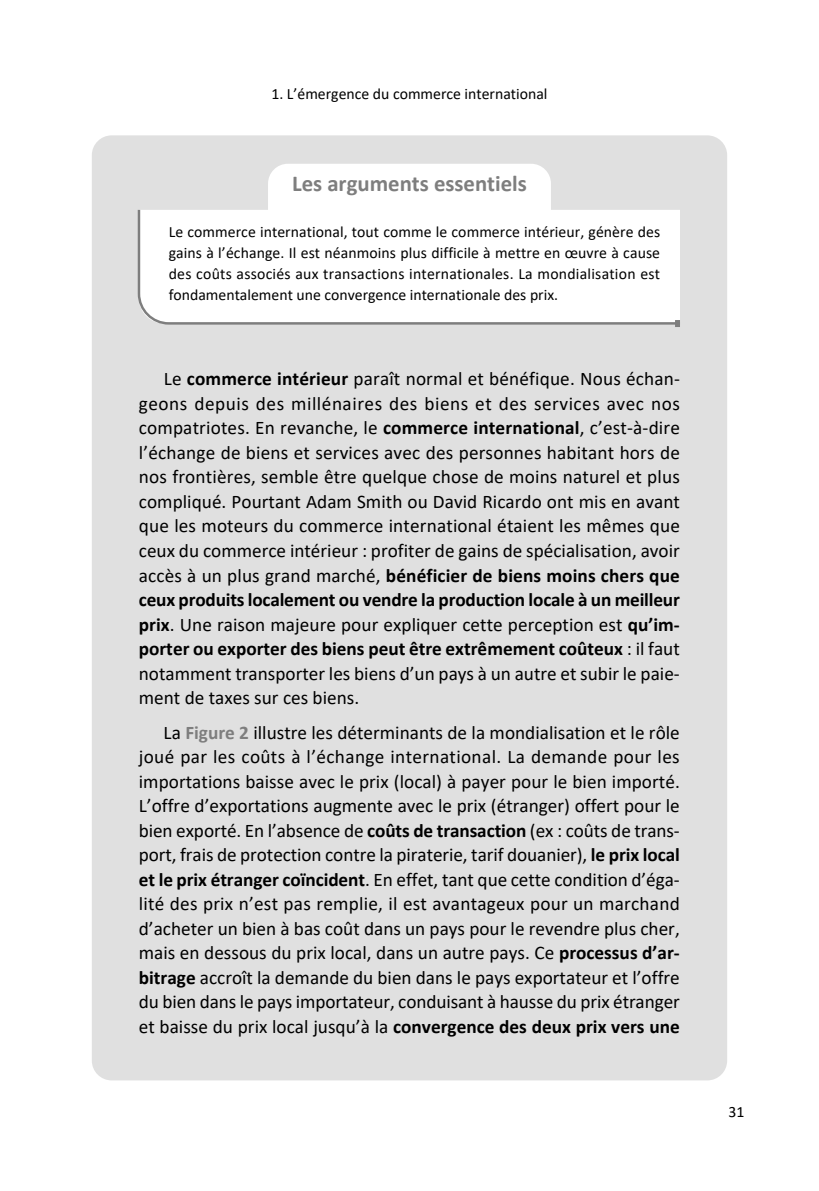
<style>
.page{position:relative;width:819px;height:1191px;background:#fff}
.page>*{position:absolute;margin:0;border:0;box-sizing:border-box;transform-origin:0 0}
.t1{font:700 22.75px "Calibri";color:#7e7e7e}
.t2{font:19.25px/24.5px "Calibri";letter-spacing:-.005em;color:#000;text-align:justify}
.t3{font:15.75px/21px "Calibri";color:#000;text-align:justify}
.s1{font-weight:700}
.s2{font-weight:700;color:#7e7e7e}
</style>
<div class="page">
<div style="left:92px;top:135px;width:635px;height:945px;background:#e0e0e0;border-radius:20px"></div>
<div style="left:268px;top:164px;width:283px;height:43px;background:#fff"></div>
<div style="left:137px;top:207px;width:543px;height:118px;background:#fff"></div>
<svg style="left:675px;top:320px;width:5px;height:7px"></svg>
<p class="t3" style="left:271px;top:83px;width:277px">1. L’émergence du commerce international</p>
<p class="t1" style="left:292px;top:167px;width:236px">Les arguments essentiels</p>
<p class="t3" style="left:169px;top:220px;width:493px">Le commerce international, tout comme le commerce intérieur, génère des gains à l’échange. Il est néanmoins plus difficile à mettre en œuvre à cause des coûts associés aux transactions internationales. La mondialisation est fondamentalement une convergence internationale des prix.</p>
<p class="t2" style="left:139px;top:366px;width:542px;text-indent:25px">Le <span class="s1">commerce intérieur</span> paraît normal et bénéfique. Nous échan&shy;geons depuis des millénaires des biens et des services avec nos compatriotes. En revanche, le <span class="s1">commerce international</span>, c’est-à‑dire l’échange de biens et services avec des personnes habitant hors de nos frontières, semble être quelque chose de moins naturel et plus compliqué. Pourtant Adam Smith ou David Ricardo ont mis en avant que les moteurs du commerce international étaient les mêmes que ceux du commerce intérieur : profiter de gains de spécialisation, avoir accès à un plus grand marché, <span class="s1">bénéficier de biens moins chers que ceux produits localement ou vendre la production locale à un meilleur prix</span>. Une raison majeure pour expliquer cette perception est <span class="s1">qu’im&shy;porter ou exporter des biens peut être extrêmement coûteux</span> : il faut notamment transporter les biens d’un pays à un autre et subir le paie&shy;ment de taxes sur ces biens.</p>
<p class="t2" style="left:139px;top:719px;width:542px;text-indent:25px">La <span class="s2">Figure 2</span> illustre les déterminants de la mondialisation et le rôle joué par les coûts à l’échange international. La demande pour les importations baisse avec le prix (local) à payer pour le bien importé.<br>L’offre d’exportations augmente avec le prix (étranger) offert pour le bien exporté. En l’absence de <span class="s1">coûts de transaction</span> (ex : coûts de trans&shy;port, frais de protection contre la piraterie, tarif douanier), <span class="s1">le prix local et le prix étranger coïncident</span>. En effet, tant que cette condition d’éga&shy;lité des prix n’est pas remplie, il est avantageux pour un marchand d’acheter un bien à bas coût dans un pays pour le revendre plus cher, mais en -dessous du prix local, dans un autre pays. Ce <span class="s1">processus d’ar&shy;bitrage</span> accroît la demande du bien dans le pays exportateur et l’offre du bien dans le pays importateur, conduisant à hausse du prix étranger et baisse du prix local jusqu’à la <span class="s1">convergence des deux prix vers une</span></p>
<p class="t3" style="left:728px;top:1100px;width:17px">31</p>
</div>
